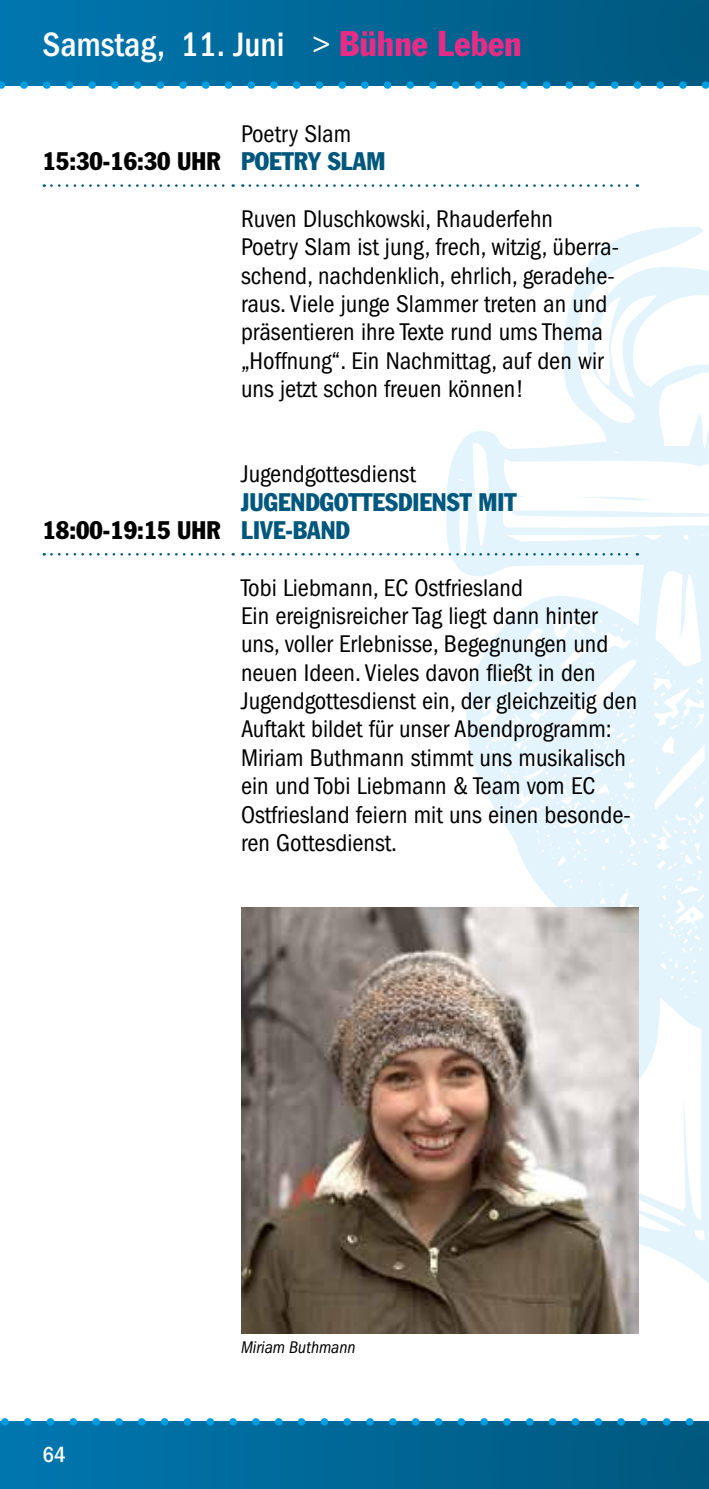
<style>
.page{position:relative;width:709px;height:1489px;background:#fff}
.page>*{position:absolute;margin:0;border:0;box-sizing:border-box;transform-origin:0 0}
.t1{font:500 condensed 35px "Franklin Gothic LT";color:#fff}
.t2{font:condensed 25px/28.2px "Franklin Gothic LT";color:#000}
.t3{font:condensed 25px "Franklin Gothic";color:#00577d}
.t4{font:condensed 25px "Franklin Gothic";color:#000}
.t5{font:500 condensed 22.5px "Franklin Gothic LT";color:#fff}
.t6{font:italic condensed 17.5px "ITC Franklin Gothic Std";color:#000}
.s1{font-weight:400}
.s2{font-family:"Franklin Gothic";font-weight:400;color:#e52d87}
</style>
<div class="page">
<svg style="left:302px;top:227px;width:407px;height:1063px"></svg>
<div style="left:0;top:1421px;width:709px;height:67px;background:linear-gradient(to right,#0077b0,#00587d)"></div>
<svg style="left:0;top:1418px;width:709px;height:7px"></svg>
<svg style="left:250px;top:184px;width:388px;height:3px"></svg>
<svg style="left:250px;top:553px;width:388px;height:2px"></svg>
<div style="left:0;top:0;width:709px;height:85px;background:linear-gradient(to right,#0077b0,#00587d)"></div>
<svg style="left:0;top:81px;width:709px;height:8px"></svg>
<svg style="left:51px;top:184px;width:183px;height:3px"></svg>
<svg style="left:51px;top:553px;width:183px;height:2px"></svg>
<img style="left:241px;top:907px;width:397px;height:425px">
<h1 class="t1" style="left:43px;top:24px;width:481px">Samstag, 11. Juni <span class="s1">&gt;</span> <span class="s2">BÜHNE LEBEN</span></h1>
<p class="t4" style="left:43px;top:146px;width:179px">15:30-16:30 UHR</p>
<p class="t2" style="left:241px;top:120px;width:112px">Poetry Slam</p>
<p class="t3" style="left:241px;top:146px;width:146px">POETRY SLAM</p>
<p class="t2" style="left:241px;top:205px;width:379px">Ruven Dluschkowski, Rhauderfehn<br>Poetry Slam ist jung, frech, witzig, überra&shy;schend, nachdenklich, ehrlich, geradehe&shy;raus. Viele junge Slammer treten an und präsentieren ihre Texte rund ums Thema „Hoffnung“. Ein Nachmittag, auf den wir uns jetzt schon freuen können!</p>
<p class="t4" style="left:43px;top:514px;width:179px">18:00-19:15 UHR</p>
<p class="t2" style="left:241px;top:460px;width:176px">Jugendgottesdienst</p>
<p class="t3" style="left:241px;top:486px;width:79px">JUGENDGOTT</p>
<p class="t3" style="left:372px;top:486px;width:141px">ESDIENST MIT</p>
<p class="t3" style="left:241px;top:515px;width:108px">LIVE-BAND</p>
<p class="t2" style="left:241px;top:573px;width:397px">Tobi Liebmann, EC Ostfriesland<br>Ein ereignisreicher Tag liegt dann hinter uns, voller Erlebnisse, Begegnungen und neuen Ideen. Vieles davon fließt in den Jugendgottesdienst ein, der gleichzeitig den Auftakt bildet für unser Abendprogramm:<br>Miriam Buthmann stimmt uns musikalisch ein und Tobi Liebmann &amp; Team vom EC Ostfriesland feiern mit uns einen besonde&shy;ren Gottesdienst.</p>
<p class="t5" style="left:43px;top:1441px;width:24px">64</p>
<p class="t6" style="left:241px;top:1337px;width:116px">Miriam Buthmann</p>
</div>
